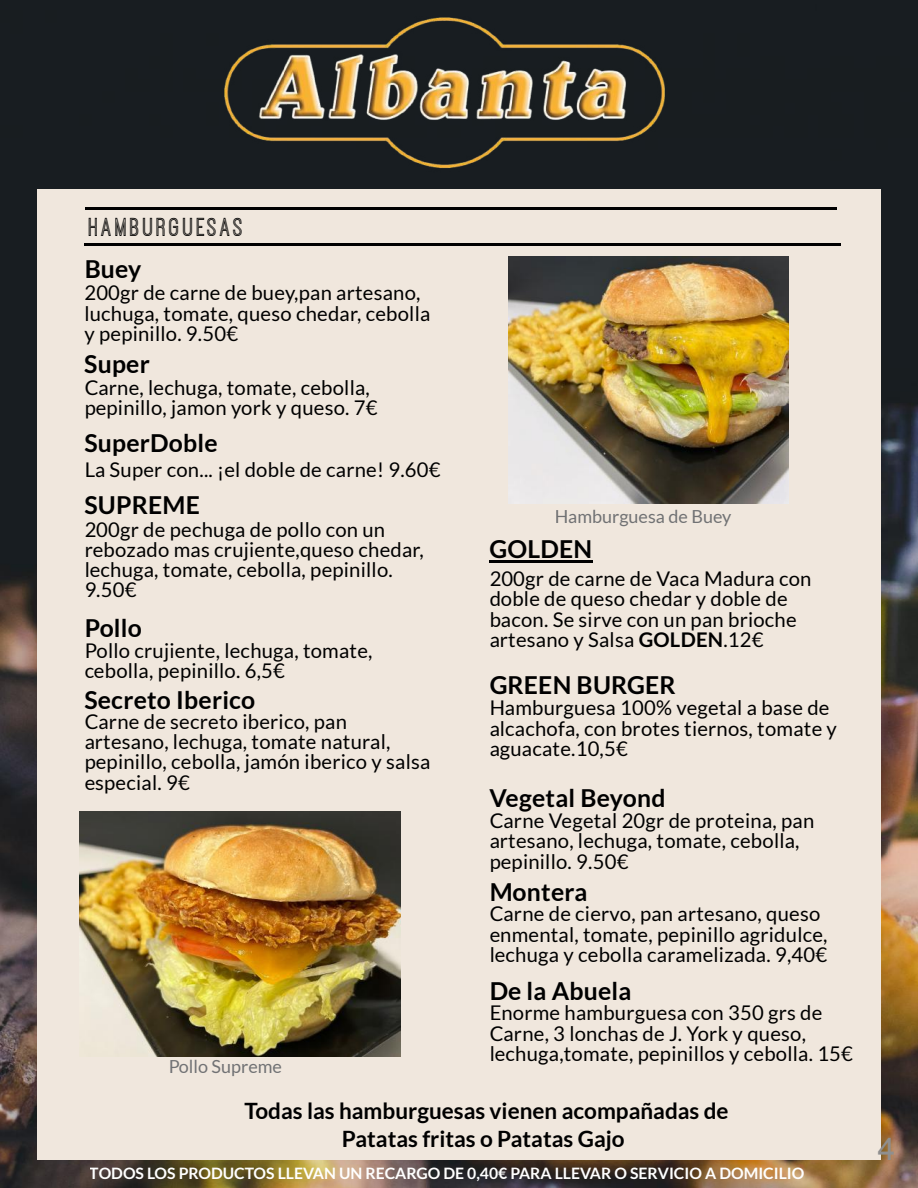
<style>
.page{position:relative;width:918px;height:1188px;background:#fff}
.page>*{position:absolute;margin:0;border:0;box-sizing:border-box;transform-origin:0 0}
.t1{font:31.5px "Arial";color:#8f8f8f}
.t2{font:27px "Ostrich Sans Inline";letter-spacing:.12em;color:#000}
.t3{font:700 24.75px "Lato";letter-spacing:.01em;color:#000}
.t4{font:700 22.5px/28.2px "Lato";color:#000;text-align:center}
.t5{font:20.25px/20.2px "Lato";letter-spacing:.01em;color:#000}
.t6{font:18px "Lato";color:#717274}
.t7{font:700 15.75px "Lato";color:#fff}
.s1{font-weight:700}
</style>
<div class="page">
<img style="left:0;top:0;width:918px;height:1188px">
<div style="left:37px;top:189px;width:844px;height:971px;background:#f0e7dd"></div>
<hr style="left:84px;top:243px;width:84px;height:3px;background:#000">
<hr style="left:168px;top:243px;width:83px;height:3px;background:#000">
<hr style="left:251px;top:243px;width:83px;height:3px;background:#000">
<hr style="left:334px;top:243px;width:84px;height:3px;background:#000">
<hr style="left:418px;top:243px;width:83px;height:3px;background:#000">
<hr style="left:501px;top:243px;width:84px;height:3px;background:#000">
<hr style="left:585px;top:243px;width:83px;height:3px;background:#000">
<hr style="left:668px;top:243px;width:83px;height:3px;background:#000">
<hr style="left:751px;top:243px;width:84px;height:3px;background:#000">
<svg style="left:835px;top:243px;width:5px;height:3px"></svg>
<img style="left:509px;top:257px;width:280px;height:247px">
<img style="left:79px;top:811px;width:322px;height:245px">
<hr style="left:489px;top:560px;width:104px;height:3px;background:#000">
<img style="left:57px;top:0;width:804px;height:210px">
<h2 class="t2" style="left:89px;top:213px;width:156px">HAMBURGUESAS</h2>
<p class="t3" style="left:84px;top:253px;width:58px">Buey</p>
<p class="t5" style="left:84px;top:282px;width:347px">200gr de carne de buey,pan artesano, luchuga, tomate, queso chedar, cebolla y pepinillo. 9.50€</p>
<p class="t3" style="left:84px;top:349px;width:67px">Super</p>
<p class="t5" style="left:84px;top:377px;width:295px">Carne, lechuga, tomate, cebolla, pepinillo, jamon york y queso. 7€</p>
<p class="t3" style="left:84px;top:428px;width:135px">SuperDoble</p>
<p class="t5" style="left:84px;top:459px;width:358px">La Super con... ¡el doble de carne! 9.60€</p>
<p class="t3" style="left:84px;top:490px;width:117px">SUPREME</p>
<p class="t5" style="left:84px;top:519px;width:341px">200gr de pechuga de pollo con un rebozado mas crujiente,queso chedar, lechuga, tomate, cebolla, pepinillo.<br>9.50€</p>
<p class="t3" style="left:84px;top:612px;width:59px">Pollo</p>
<p class="t5" style="left:84px;top:640px;width:290px">Pollo crujiente, lechuga, tomate, cebolla, pepinillo. 6,5€</p>
<p class="t3" style="left:84px;top:685px;width:173px">Secreto Iberico</p>
<p class="t5" style="left:84px;top:711px;width:348px">Carne de secreto iberico, pan artesano, lechuga, tomate natural, pepinillo, cebolla, jamón iberico y salsa especial. 9€</p>
<p class="t6" style="left:168px;top:1055px;width:115px">Pollo Supreme</p>
<p class="t6" style="left:555px;top:505px;width:178px">Hamburguesa de Buey</p>
<p class="t3" style="left:489px;top:534px;width:104px">GOLDEN</p>
<p class="t5" style="left:489px;top:568px;width:324px">200gr de carne de Vaca Madura con doble de queso chedar y doble de bacon. Se sirve con un pan brioche artesano y Salsa <span class="s1">GOLDEN</span>.12€</p>
<p class="t3" style="left:489px;top:670px;width:188px">GREEN BURGER</p>
<p class="t5" style="left:489px;top:698px;width:349px">Hamburguesa 100% vegetal a base de alcachofa, con brotes tiernos, tomate y aguacate.10,5€</p>
<p class="t3" style="left:489px;top:782px;width:178px">Vegetal Beyond</p>
<p class="t5" style="left:489px;top:810px;width:326px">Carne Vegetal 20gr de proteina, pan artesano, lechuga, tomate, cebolla, pepinillo. 9.50€</p>
<p class="t3" style="left:489px;top:877px;width:100px">Montera</p>
<p class="t5" style="left:489px;top:903px;width:340px">Carne de ciervo, pan artesano, queso enmental, tomate, pepinillo agridulce, lechuga y cebolla caramelizada. 9,40€</p>
<p class="t3" style="left:489px;top:976px;width:144px">De la Abuela</p>
<p class="t5" style="left:489px;top:1002px;width:365px">Enorme hamburguesa con 350 grs de<br>Carne, 3 lonchas de J. York y queso, lechuga,tomate, pepinillos y cebolla. 15€</p>
<p class="t4" style="left:244px;top:1097px;width:486px">Todas las hamburguesas vienen acompañadas de<br>Patatas fritas o Patatas Gajo</p>
<p class="t7" style="left:90px;top:1163px;width:716px">TODOS LOS PRODUCTOS LLEVAN UN RECARGO DE 0,40€ PARA LLEVAR O SERVICIO A DOMICILIO</p>
<h1 class="t1" style="left:878px;top:1131px;width:19px">4</h1>
</div>
